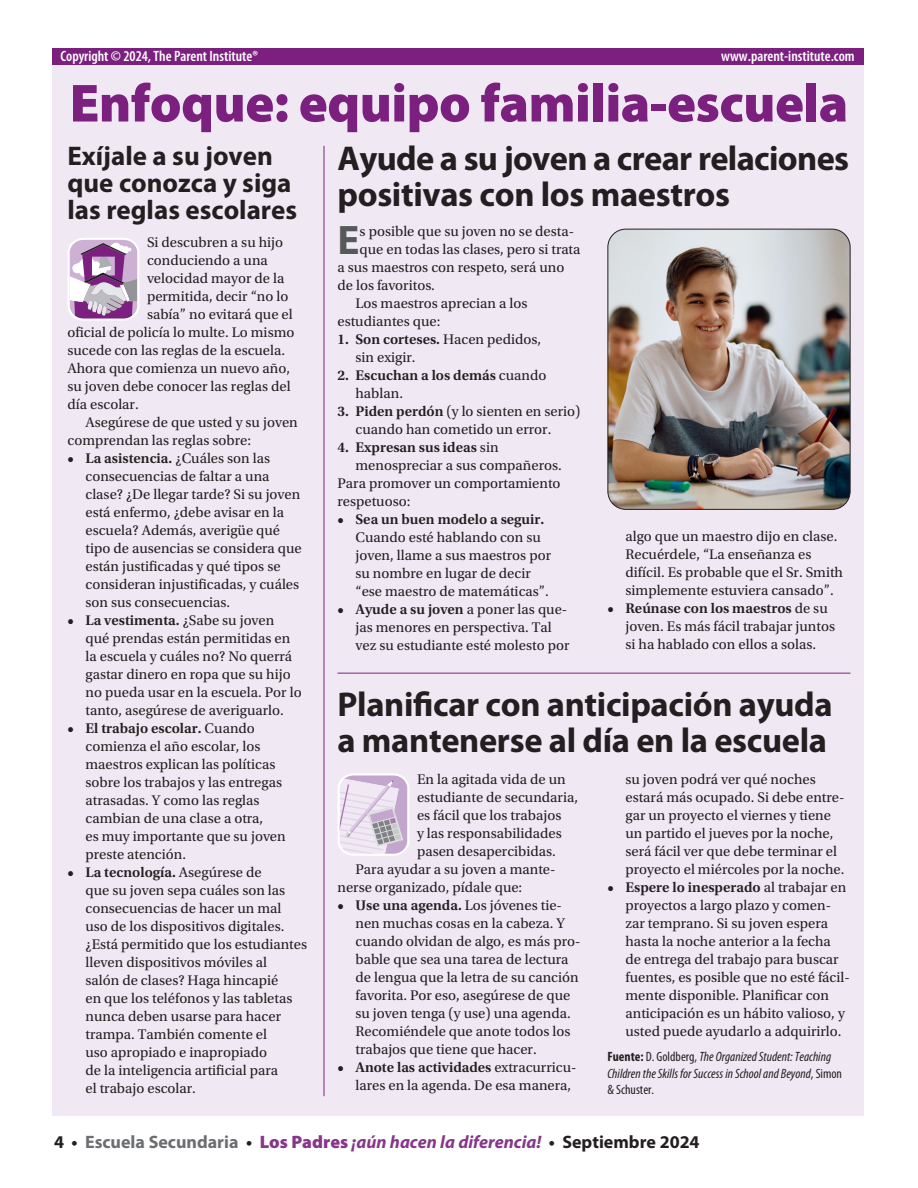
<style>
.page{position:relative;width:918px;height:1188px;background:#fff}
.page>*{position:absolute;margin:0;border:0;box-sizing:border-box;transform-origin:0 0}
.t1{font:900 54px "Myriad Pro";letter-spacing:-.01em;color:#7c2080}
.t2{font:700 41.4px "Myriad Pro";color:#57585a}
.t3{font:700 34.5px/36px "Myriad Pro";letter-spacing:-.01em;color:#231f20}
.t4{font:700 27px/27px "Myriad Pro";color:#231f20}
.t5{font:italic 700 18px "Myriad Pro";color:#87368a}
.t6{font:600 condensed 15px "Myriad Pro";color:#fff}
.t7{font:14.7px/18px "Utopia Std";color:#231f20}
.t8{font:600 14.7px/18px "Utopia Std";color:#231f20}
.t9{font:italic condensed 13.5px/16.5px "Myriad Pro";color:#231f20}
.s1{font-weight:600}
.s2{font-weight:400}
.s3{font-weight:700;font-style:normal}
.s4{font-style:normal}
.s5{font-style:normal;color:#231f20}
.s6{font-style:normal;color:#6c6d70}
.s7{font-weight:900;font-style:normal}
</style>
<div class="page">
<div style="left:53px;top:64px;width:811px;height:1052px;background:#f0e9f4"></div>
<hr style="left:338px;top:673px;width:512px;height:1px;background:#7c2080">
<hr style="left:324px;top:146px;width:1px;height:950px;background:#7c2080">
<svg style="left:68px;top:238px;width:72px;height:83px"></svg>
<svg style="left:338px;top:773px;width:72px;height:83px"></svg>
<div style="left:53px;top:49px;width:811px;height:16px;background:#7c2080"></div>
<img style="left:608px;top:229px;width:242px;height:280px">
<div style="left:608px;top:229px;width:242px;height:281px;border:1px solid #231f20;border-radius:18px"></div>
<p class="t6" style="left:60px;top:46px;width:199px">Copyright © 2024, The Parent Institute®</p>
<p class="t6" style="left:721px;top:46px;width:135px">www.parent-institute.com</p>
<h1 class="t1" style="left:70px;top:67px;width:780px">Enfoque: equipo familia-escuela</h1>
<h3 class="t4" style="left:68px;top:141px;width:231px">Exíjale a su joven que conozca y siga las reglas escolares</h3>
<h3 class="t3" style="left:338px;top:139px;width:513px">Ayude a su joven a crear relaciones positivas con los maestros</h3>
<h2 class="t2" style="left:338px;top:214px;width:24px">E</h2>
<p class="t7" style="left:360px;top:223px;width:216px">s posible que su joven no se desta-</p>
<p class="t7" style="left:147px;top:233px;width:138px">Si descubren a su hijo</p>
<p class="t7" style="left:147px;top:251px;width:122px">conduciendo a una</p>
<p class="t7" style="left:147px;top:269px;width:139px">velocidad mayor de la</p>
<p class="t7" style="left:147px;top:287px;width:143px">permitida, decir “no lo</p>
<p class="t7" style="left:147px;top:305px;width:147px">sabía” no evitará que el</p>
<p class="t7" style="left:68px;top:323px;width:228px">oficial de policía lo multe. Lo mismo</p>
<p class="t7" style="left:68px;top:341px;width:219px">sucede con las reglas de la escuela.</p>
<p class="t7" style="left:68px;top:359px;width:224px">Ahora que comienza un nuevo año,</p>
<p class="t7" style="left:68px;top:377px;width:225px">su joven debe conocer las reglas del</p>
<p class="t7" style="left:68px;top:395px;width:73px">día escolar.</p>
<p class="t7" style="left:85px;top:413px;width:214px">Asegúrese de que usted y su joven</p>
<p class="t7" style="left:68px;top:431px;width:185px">comprendan las reglas sobre:</p>
<p class="t7" style="left:86px;top:449px;width:218px;text-indent:-18px"><span class="s1">• La asistencia.</span> ¿Cuáles son las consecuencias de faltar a una clase? ¿De llegar tarde? Si su joven está enfermo, ¿debe avisar en la escuela? Además, averigüe qué tipo de ausencias se considera que están justificadas y qué tipos se consideran injustificadas, y cuáles son sus consecuencias.</p>
<p class="t7" style="left:86px;top:611px;width:218px;text-indent:-18px"><span class="s1">• La vestimenta.</span> ¿Sabe su joven qué prendas están permitidas en la escuela y cuáles no? No querrá gastar dinero en ropa que su hijo no pueda usar en la escuela. Por lo tanto, asegúrese de averiguarlo.</p>
<p class="t7" style="left:86px;top:719px;width:202px;text-indent:-18px"><span class="s1">• El trabajo escolar.</span> Cuando comienza el año escolar, los maestros explican las políticas sobre los trabajos y las entregas atrasadas. Y como las reglas cambian de una clase a otra,<br>es muy importante que su joven preste atención.</p>
<p class="t7" style="left:86px;top:863px;width:223px;text-indent:-18px"><span class="s1">• La tecnología.</span> Asegúrese de<br>que su joven sepa cuáles son las consecuencias de hacer un mal uso de los dispositivos digitales. ¿Está permitido que los estudiantes lleven dispositivos móviles al<br>salón de clases? Haga hincapié<br>en que los teléfonos y las tabletas nunca deben usarse para hacer trampa. También comente el<br>uso apropiado e inapropiado<br>de la inteligencia artificial para<br>el trabajo escolar.</p>
<p class="t7" style="left:360px;top:241px;width:222px">que en todas las clases, pero si trata</p>
<p class="t7" style="left:338px;top:259px;width:228px">a sus maestros con respeto, será uno</p>
<p class="t7" style="left:338px;top:277px;width:99px">de los favoritos.</p>
<p class="t7" style="left:355px;top:295px;width:173px">Los maestros aprecian a los</p>
<p class="t7" style="left:338px;top:313px;width:104px">estudiantes que:</p>
<p class="t7" style="left:356px;top:331px;width:187px;text-indent:-18px"><span class="s1">1. Son corteses.</span> Hacen pedidos, sin exigir.</p>
<p class="t8" style="left:356px;top:367px;width:192px;text-indent:-18px">2. Escuchan a los demás <span class="s2">cuando hablan.</span></p>
<p class="t7" style="left:356px;top:403px;width:226px;text-indent:-18px"><span class="s1">3. Piden perdón</span> (y lo sienten en serio) cuando han cometido un error.</p>
<p class="t8" style="left:338px;top:439px;width:163px">4. Expresan sus ideas <span class="s2">sin</span></p>
<p class="t7" style="left:356px;top:457px;width:208px">menospreciar a sus compañeros.</p>
<p class="t7" style="left:338px;top:475px;width:225px">Para promover un comportamiento</p>
<p class="t7" style="left:338px;top:493px;width:74px">respetuoso:</p>
<p class="t8" style="left:338px;top:511px;width:208px">• Sea un buen modelo a seguir.</p>
<p class="t7" style="left:356px;top:529px;width:197px">Cuando esté hablando con su joven, llame a sus maestros por su nombre en lugar de decir “ese maestro de matemáticas”.</p>
<p class="t7" style="left:356px;top:601px;width:215px;text-indent:-18px"><span class="s1">• Ayude a su joven</span> a poner las que&shy;jas menores en perspectiva. Tal vez su estudiante esté molesto por</p>
<p class="t7" style="left:625px;top:528px;width:219px">algo que un maestro dijo en clase.<br>Recuérdele, “La enseñanza es difícil. Es probable que el Sr. Smith simplemente estuviera cansado”.</p>
<p class="t7" style="left:626px;top:600px;width:211px;text-indent:-18px"><span class="s1">• Reúnase con los maestros</span> de su joven. Es más fácil trabajar juntos si ha hablado con ellos a solas.</p>
<h3 class="t3" style="left:338px;top:685px;width:497px">Planificar con anticipación ayuda a mantenerse al día en la escuela</h3>
<p class="t7" style="left:417px;top:770px;width:150px">En la agitada vida de un</p>
<p class="t7" style="left:417px;top:788px;width:163px">estudiante de secundaria,</p>
<p class="t7" style="left:417px;top:806px;width:146px">es fácil que los trabajos</p>
<p class="t7" style="left:417px;top:824px;width:146px">y las responsabilidades</p>
<p class="t7" style="left:417px;top:842px;width:140px">pasen desapercibidas.</p>
<p class="t7" style="left:355px;top:860px;width:202px">Para ayudar a su joven a mante-</p>
<p class="t7" style="left:338px;top:878px;width:186px">nerse organizado, pídale que:</p>
<p class="t7" style="left:356px;top:896px;width:226px;text-indent:-18px"><span class="s1">• Use una agenda.</span> Los jóvenes tie&shy;nen muchas cosas en la cabeza. Y cuando olvidan de algo, es más pro&shy;bable que sea una tarea de lectura de lengua que la letra de su canción favorita. Por eso, asegúrese de que su joven tenga (y use) una agenda.<br>Recomiéndele que anote todos los trabajos que tiene que hacer.</p>
<p class="t7" style="left:356px;top:1058px;width:223px;text-indent:-18px"><span class="s1">• Anote las actividades</span> extracurricu&shy;lares en la agenda. De esa manera,</p>
<p class="t7" style="left:626px;top:770px;width:221px">su joven podrá ver qué noches estará más ocupado. Si debe entre&shy;gar un proyecto el viernes y tiene un partido el jueves por la noche, será fácil ver que debe terminar el proyecto el miércoles por la noche.</p>
<p class="t7" style="left:626px;top:878px;width:226px;text-indent:-18px"><span class="s1">• Espere lo inesperado</span> al trabajar en proyectos a largo plazo y comen&shy;zar temprano. Si su joven espera hasta la noche anterior a la fecha de entrega del trabajo para buscar fuentes, es posible que no esté fácil&shy;mente disponible. Planificar con anticipación es un hábito valioso, y usted puede ayudarlo a adquirirlo.</p>
<p class="t9" style="left:608px;top:1049px;width:236px"><span class="s3">Fuente:</span> <span class="s4">D. Goldberg,</span> The Organized Student: Teaching<br>Children the Skills for Success in School and Beyond<span class="s4">, Simon &amp; Schuster.</span></p>
<p class="t5" style="left:54px;top:1130px;width:647px"><span class="s5">4 •</span> <span class="s6">Escuela Secundaria</span> <span class="s5">•</span> <span class="s7">Los Padres</span> ¡aún hacen la diferencia! <span class="s5">• Septiembre 2024</span></p>
</div>
